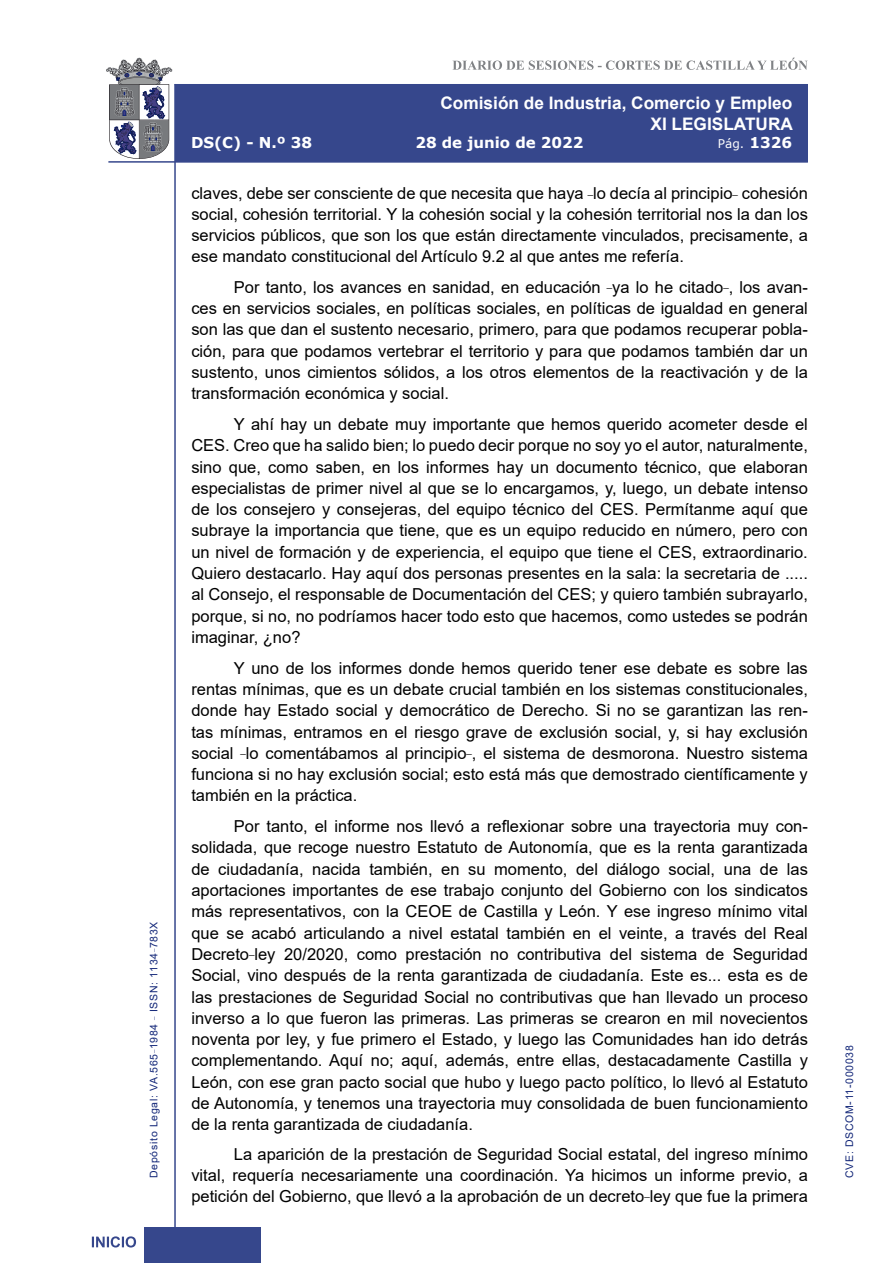
<style>
.page{position:relative;width:893px;height:1263px;background:#fff}
.page>*{position:absolute;margin:0;border:0;box-sizing:border-box;transform-origin:0 0}
.t1{font:700 17.25px/20.7px "Arial";color:#fff;text-align:right}
.t2{font:16.5px/21.3px "Arial";color:#000;text-align:justify}
.t3{font:700 15px "Verdana";color:#fff}
.t4{font:12px "Verdana";color:#fff}
.t5{font:10.5px "Arial";letter-spacing:.065em;color:#122678}
.s1{font-weight:700;font-size:15px}
</style>
<div class="page">
<svg style="left:452px;top:58px;width:356px;height:12px"></svg>
<hr style="left:174px;top:84px;width:2px;height:1179px;background:#36478c">
<div style="left:144px;top:1227px;width:117px;height:36px;background:#36478c"></div>
<div style="left:175px;top:84px;width:633px;height:78px;background:#36478c"></div>
<hr style="left:108px;top:161px;width:700px;height:2px;background:#36478c">
<svg style="left:92px;top:1236px;width:44px;height:11px"></svg>
<svg style="left:106px;top:58px;width:66px;height:101px"></svg>
<p class="t5" style="left:146px;top:1178px;width:258px;rotate:-90deg">Depósito Legal: VA.565<sup>_</sup>1984 <sup>_</sup> ISSN: 1134<sup>_</sup>783X</p>
<p class="t1" style="left:440px;top:93px;width:354px">Comisión de Industria, Comercio y Empleo<br>XI LEGISLATURA</p>
<p class="t3" style="left:191px;top:132px;width:123px">DS(C) - N.º 38</p>
<p class="t3" style="left:415px;top:132px;width:170px">28 de junio de 2022</p>
<p class="t4" style="left:718px;top:135px;width:76px">Pág. <span class="s1">1326</span></p>
<p class="t2" style="left:191px;top:183px;width:618px">claves, debe ser consciente de que necesita que haya <sup>_</sup>lo decía al principio<sup>_</sup> cohesión social, cohesión territorial. Y la cohesión social y la cohesión territorial nos la dan los servicios públicos, que son los que están directamente vinculados, precisamente, a ese mandato constitucional del Artículo 9.2 al que antes me refería.</p>
<p class="t2" style="left:191px;top:276px;width:618px;text-indent:43px">Por tanto, los avances en sanidad, en educación <sup>_</sup>ya lo he citado<sup>_</sup>, los avan&shy;ces en servicios sociales, en políticas sociales, en políticas de igualdad en general son las que dan el sustento necesario, primero, para que podamos recuperar pobla&shy;ción, para que podamos vertebrar el territorio y para que podamos también dar un sustento, unos cimientos sólidos, a los otros elementos de la reactivación y de la transformación económica y social.</p>
<p class="t2" style="left:191px;top:413px;width:618px;text-indent:43px">Y ahí hay un debate muy importante que hemos querido acometer desde el CES. Creo que ha salido bien; lo puedo decir porque no soy yo el autor, naturalmente, sino que, como saben, en los informes hay un documento técnico, que elaboran especialistas de primer nivel al que se lo encargamos, y, luego, un debate intenso de los consejero y consejeras, del equipo técnico del CES. Permítanme aquí que subraye la importancia que tiene, que es un equipo reducido en número, pero con un nivel de formación y de experiencia, el equipo que tiene el CES, extraordinario.<br>Quiero destacarlo. Hay aquí dos personas presentes en la sala: la secretaria de ..... al Consejo, el responsable de Documentación del CES; y quiero también subrayarlo, porque, si no, no podríamos hacer todo esto que hacemos, como ustedes se podrán imaginar, ¿no?</p>
<p class="t2" style="left:191px;top:657px;width:618px;text-indent:43px">Y uno de los informes donde hemos querido tener ese debate es sobre las rentas mínimas, que es un debate crucial también en los sistemas constitucionales, donde hay Estado social y democrático de Derecho. Si no se garantizan las ren&shy;tas mínimas, entramos en el riesgo grave de exclusión social, y, si hay exclusión social <sup>_</sup>lo comentábamos al principio<sup>_</sup>, el sistema de desmorona. Nuestro sistema funciona si no hay exclusión social; esto está más que demostrado científicamente y también en la práctica.</p>
<p class="t2" style="left:191px;top:815px;width:618px;text-indent:43px">Por tanto, el informe nos llevó a reflexionar sobre una trayectoria muy con&shy;solidada, que recoge nuestro Estatuto de Autonomía, que es la renta garantizada de ciudadanía, nacida también, en su momento, del diálogo social, una de las aportaciones importantes de ese trabajo conjunto del Gobierno con los sindicatos más representativos, con la CEOE de Castilla y León. Y ese ingreso mínimo vital que se acabó articulando a nivel estatal también en el veinte, a través del Real Decreto<sup>_</sup>ley 20/2020, como prestación no contributiva del sistema de Seguridad Social, vino después de la renta garantizada de ciudadanía. Este es... esta es de las prestaciones de Seguridad Social no contributivas que han llevado un proceso inverso a lo que fueron las primeras. Las primeras se crearon en mil novecientos noventa por ley, y fue primero el Estado, y luego las Comunidades han ido detrás complementando. Aquí no; aquí, además, entre ellas, destacadamente Castilla y León, con ese gran pacto social que hubo y luego pacto político, lo llevó al Estatuto de Autonomía, y tenemos una trayectoria muy consolidada de buen funcionamiento de la renta garantizada de ciudadanía.</p>
<p class="t2" style="left:191px;top:1143px;width:618px;text-indent:43px">La aparición de la prestación de Seguridad Social estatal, del ingreso mínimo vital, requería necesariamente una coordinación. Ya hicimos un informe previo, a petición del Gobierno, que llevó a la aprobación de un decreto<sup>_</sup>ley que fue la primera</p>
<p class="t5" style="left:842px;top:1178px;width:134px;rotate:-90deg">CVE: DSCOM-11-000038</p>
</div>
